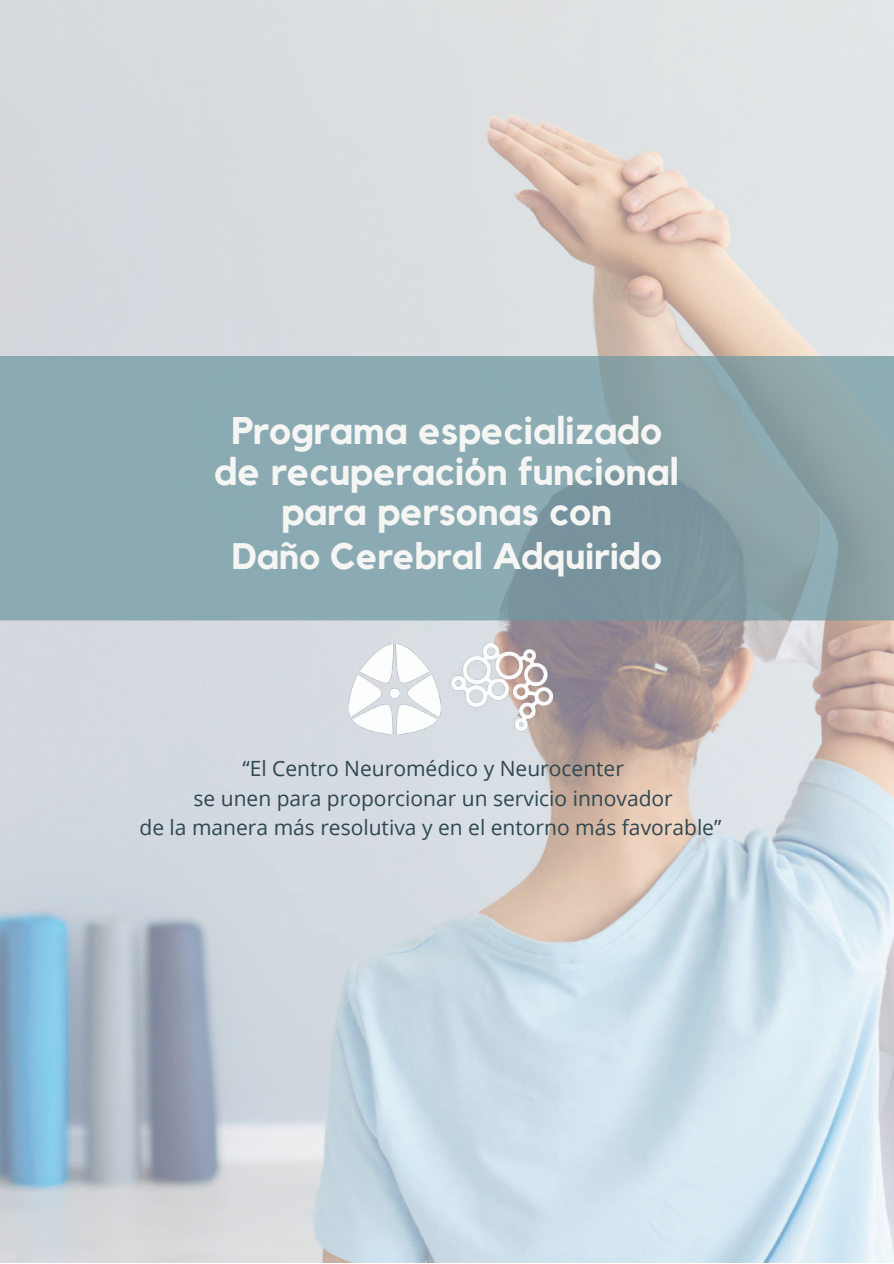
<style>
.page{position:relative;width:894px;height:1264px;background:#fff}
.page>*{position:absolute;margin:0;border:0;box-sizing:border-box;transform-origin:0 0}
.t1{font:700 38.4px/40.5px "Kollektif";color:#f5f6f3;text-align:center}
.t2{font:700 36.75px "Kollektif";color:#f5f6f3}
.t3{font:21px/29.2px "Open Sans";color:#2f4751;text-align:center}
</style>
<div class="page">
<img style="left:0;top:0;width:893px;height:1262px">
<svg style="left:0;top:355px;width:893px;height:265px;background:#89a6ad"></svg>
<img style="left:446px;top:643px;width:115px;height:89px">
<img style="left:349px;top:643px;width:91px;height:91px">
<h1 class="t1" style="left:215px;top:410px;width:465px">Programa especializado de recuperación funcional para personas con</h1>
<h2 class="t2" style="left:232px;top:534px;width:431px">Daño Cerebral Adquirido</h2>
<p class="t3" style="left:139px;top:753px;width:583px">“El Centro Neuromédico y Neurocenter<br>se unen para proporcionar un servicio innovador<br>de la manera más resolutiva y en el entorno más favorable”</p>
</div>
